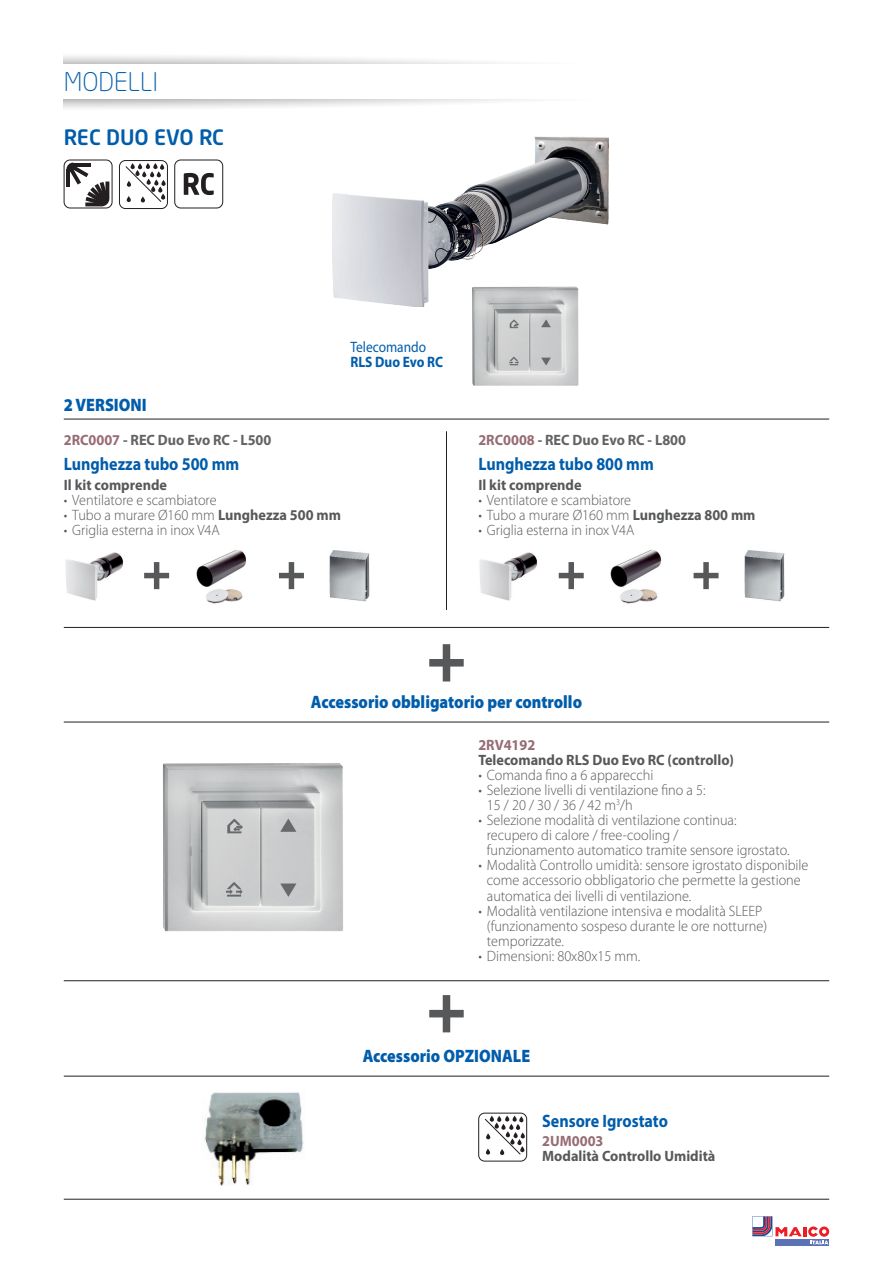
<style>
.page{position:relative;width:893px;height:1263px;background:#fff}
.page>*{position:absolute;margin:0;border:0;box-sizing:border-box;transform-origin:0 0}
.t1{font:300 25.5px "Neo Sans Std";color:#015dab}
.t2{font:500 21px "Neo Sans Std";color:#015dab}
.t3{font:900 18px "Myriad Pro";color:#015dab;scale:.89 1}
.t4{font:700 18px "Myriad Pro";color:#015dab;scale:.89 1}
.t5{font:15.15px "Myriad Pro";color:#015dab;scale:.89 1}
.t6{font:700 15.15px "Myriad Pro";color:#015dab;scale:.89 1}
.t7{font:300 15px/15px "Myriad Pro";color:#57585a;scale:.95 1}
.t8{font:700 15px "Myriad Pro";color:#57585a;scale:.95 1}
.t9{font:700 15px "Myriad Pro";color:#636366;scale:.95 1}
.t10{font:700 15px "Myriad Pro";color:#976c75;scale:.95 1}
.s1{color:#976c75}
.s2{font-weight:700}
</style>
<div class="page">
<svg style="left:64px;top:56px;width:441px;height:8px"></svg>
<svg style="left:64px;top:99px;width:467px;height:9px"></svg>
<svg style="left:775px;top:1244px;width:54px;height:2px"></svg>
<svg style="left:752px;top:1216px;width:77px;height:28px"></svg>
<div style="left:174px;top:160px;width:49px;height:48px;border:1px solid #231f20;border-radius:6px"></div>
<svg style="left:184px;top:173px;width:30px;height:22px"></svg>
<div style="left:119px;top:160px;width:49px;height:49px;border:1px solid #231f20;border-radius:6px"></div>
<svg style="left:125px;top:163px;width:41px;height:40px"></svg>
<svg style="left:64px;top:160px;width:48px;height:48px"></svg>
<div style="left:64px;top:160px;width:48px;height:48px;border:1px solid #231f20;border-radius:6px"></div>
<svg style="left:66px;top:163px;width:43px;height:43px"></svg>
<hr style="left:64px;top:419px;width:765px;height:1px;background:#231f20">
<hr style="left:64px;top:722px;width:765px;height:1px;background:#231f20">
<hr style="left:64px;top:1076px;width:765px;height:1px;background:#231f20">
<hr style="left:64px;top:1199px;width:765px;height:1px;background:#231f20">
<hr style="left:64px;top:980px;width:765px;height:1px;background:#231f20">
<hr style="left:64px;top:627px;width:765px;height:1px;background:#231f20">
<hr style="left:446px;top:431px;width:1px;height:179px;background:#231f20">
<svg style="left:429px;top:644px;width:35px;height:37px"></svg>
<svg style="left:429px;top:995px;width:35px;height:37px"></svg>
<img style="left:332px;top:136px;width:277px;height:171px">
<img style="left:472px;top:287px;width:106px;height:99px">
<img style="left:65px;top:552px;width:58px;height:49px">
<img style="left:196px;top:550px;width:51px;height:54px">
<svg style="left:144px;top:562px;width:25px;height:27px"></svg>
<svg style="left:279px;top:562px;width:25px;height:27px"></svg>
<img style="left:329px;top:550px;width:41px;height:52px">
<img style="left:479px;top:552px;width:58px;height:49px">
<img style="left:610px;top:549px;width:52px;height:55px">
<svg style="left:559px;top:562px;width:25px;height:27px"></svg>
<svg style="left:694px;top:562px;width:24px;height:27px"></svg>
<img style="left:744px;top:550px;width:41px;height:52px">
<img style="left:163px;top:763px;width:180px;height:168px">
<img style="left:204px;top:1092px;width:100px;height:94px">
<div style="left:478px;top:1113px;width:49px;height:48px;border:1px solid #231f20;border-radius:6px"></div>
<svg style="left:484px;top:1115px;width:41px;height:40px"></svg>
<h1 class="t1" style="left:64px;top:67px;width:96px">MODELLI</h1>
<h2 class="t2" style="left:64px;top:124px;width:162px">REC DUO EVO RC</h2>
<p class="t5" style="left:350px;top:337px;width:87px">Telecomando</p>
<p class="t6" style="left:350px;top:352px;width:106px">RLS Duo Evo RC</p>
<p class="t3" style="left:64px;top:393px;width:95px">2 VERSIONI</p>
<p class="t9" style="left:64px;top:430px;width:220px"><span class="s1">2RC0007</span> - REC Duo Evo RC - L500</p>
<p class="t4" style="left:64px;top:452px;width:199px">Lunghezza tubo 500 mm</p>
<p class="t8" style="left:64px;top:475px;width:110px">Il kit comprende</p>
<p class="t7" style="left:64px;top:492px;width:162px">• Ventilatore e scambiatore</p>
<p class="t7" style="left:64px;top:507px;width:293px">• Tubo a murare Ø160 mm <span class="s2">Lunghezza 500 mm</span></p>
<p class="t7" style="left:64px;top:522px;width:166px">• Griglia esterna in inox V4A</p>
<p class="t9" style="left:478px;top:430px;width:220px"><span class="s1">2RC0008</span> - REC Duo Evo RC - L800</p>
<p class="t4" style="left:478px;top:452px;width:199px">Lunghezza tubo 800 mm</p>
<p class="t8" style="left:478px;top:475px;width:110px">Il kit comprende</p>
<p class="t7" style="left:478px;top:492px;width:162px">• Ventilatore e scambiatore</p>
<p class="t7" style="left:478px;top:507px;width:293px">• Tubo a murare Ø160 mm <span class="s2">Lunghezza 800 mm</span></p>
<p class="t7" style="left:478px;top:522px;width:166px">• Griglia esterna in inox V4A</p>
<p class="t3" style="left:311px;top:690px;width:306px">Accessorio obbligatorio per controllo</p>
<p class="t10" style="left:478px;top:736px;width:61px">2RV4192</p>
<p class="t8" style="left:478px;top:751px;width:271px">Telecomando RLS Duo Evo RC (controllo)</p>
<p class="t7" style="left:478px;top:768px;width:186px">• Comanda fi no a 6 apparecchi</p>
<p class="t7" style="left:487px;top:783px;width:232px;text-indent:-9px">• Selezione livelli di ventilazione fi no a 5:<br>15 / 20 / 30 / 36 / 42 m<sup>3</sup>/h</p>
<p class="t7" style="left:487px;top:813px;width:320px;text-indent:-9px">• Selezione modalità di ventilazione continua: recupero di calore / free-cooling /<br>funzionamento automatico tramite sensore igrostato.</p>
<p class="t7" style="left:487px;top:858px;width:340px;text-indent:-9px">• Modalità Controllo umidità: sensore igrostato disponibile come accessorio obbligatorio che permette la gestione automatica dei livelli di ventilazione.</p>
<p class="t7" style="left:487px;top:903px;width:297px;text-indent:-9px">• Modalità ventilazione intensiva e modalità SLEEP (funzionamento sospeso durante le ore notturne) temporizzate.</p>
<p class="t7" style="left:478px;top:948px;width:172px">• Dimensioni: 80x80x15 mm.</p>
<p class="t3" style="left:363px;top:1044px;width:190px">Accessorio OPZIONALE</p>
<p class="t4" style="left:542px;top:1109px;width:143px">Sensore Igrostato</p>
<p class="t10" style="left:542px;top:1131px;width:66px">2UM0003</p>
<p class="t8" style="left:542px;top:1146px;width:184px">Modalità Controllo Umidità</p>
</div>
